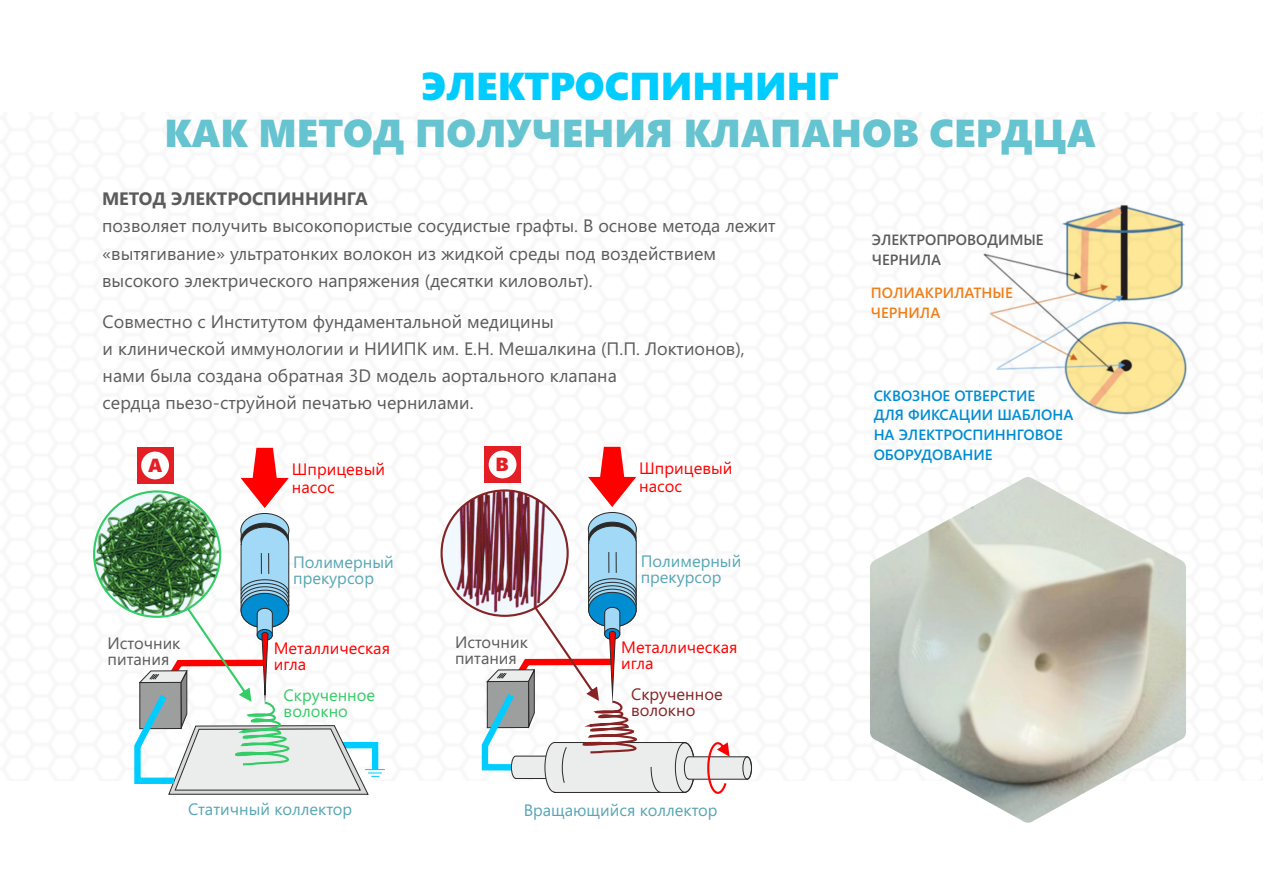
<style>
.page{position:relative;width:1263px;height:893px;background:#fff}
.page>*{position:absolute;margin:0;border:0;box-sizing:border-box;transform-origin:0 0}
.t1{font:39px "Segoe UI Black";color:#66c3d0}
.t2{font:39px "Segoe UI Black";color:#0cf}
.t3{font:19.05px "Segoe UI Black";color:#e31e24}
.t4{font:18px/27.2px "Segoe UI";color:#5b5b5b}
.t5{font:700 18px "Segoe UI";color:#5b5b5b}
.t6{font:16.5px/16px "Segoe UI";color:#57a7b3}
.t7{font:16.5px/17.1px "Segoe UI";color:#f00}
.t8{font:16.5px/16px "Segoe UI";color:#5b5b5b}
.t9{font:16.5px/16px "Segoe UI";color:#3c6}
.t10{font:16.5px/16px "Segoe UI";color:#862324}
.t11{font:600 14.85px/19.8px "Segoe UI";color:#008dd2}
.t12{font:600 14.85px/19.8px "Segoe UI";color:#5b5b5b}
.t13{font:600 14.85px/19.8px "Segoe UI";color:#ef7f1a}
</style>
<div class="page">
<img style="left:93px;top:202px;width:1095px;height:411px">
<img style="left:870px;top:477px;width:316px;height:346px">
<div style="left:137px;top:447px;width:36px;height:37px;background:#e31e24"></div>
<div style="left:484px;top:446px;width:36px;height:37px;background:#e31e24"></div>
<img style="left:94px;top:491px;width:126px;height:126px;border-radius:50%">
<img style="left:442px;top:490px;width:126px;height:126px;border-radius:50%">
<svg style="left:131px;top:448px;width:254px;height:347px"></svg>
<svg style="left:479px;top:447px;width:273px;height:347px"></svg>
<h1 class="t2" style="left:421px;top:71px;width:419px">ЭЛЕКТРОСПИННИНГ</h1>
<h1 class="t1" style="left:164px;top:118px;width:933px">КАК МЕТОД ПОЛУЧЕНИЯ КЛАПАНОВ СЕРДЦА</h1>
<p class="t5" style="left:102px;top:192px;width:267px">МЕТОД ЭЛЕКТРОСПИННИНГА</p>
<p class="t4" style="left:102px;top:214px;width:675px">позволяет получить высокопористые сосудистые графты. В основе метода лежит «вытягивание» ультратонких волокон из жидкой среды под воздействием высокого электрического напряжения (десятки киловольт).</p>
<p class="t4" style="left:103px;top:309px;width:644px">Совместно с Институтом фундаментальной медицины<br>и клинической иммунологии и НИИПК им. Е.Н. Мешалкина (П.П. Локтионов), нами была создана обратная 3D модель аортального клапана<br>сердца пьезо-струйной печатью чернилами.</p>
<p class="t12" style="left:872px;top:231px;width:173px">ЭЛЕКТРОПРОВОДИМЫЕ<br>ЧЕРНИЛА</p>
<p class="t13" style="left:871px;top:284px;width:143px">ПОЛИАКРИЛАТНЫЕ<br>ЧЕРНИЛА</p>
<p class="t11" style="left:874px;top:387px;width:201px">СКВОЗНОЕ ОТВЕРСТИЕ<br>ДЛЯ ФИКСАЦИИ ШАБЛОНА<br>НА ЭЛЕКТРОСПИННГОВОЕ<br>ОБОРУДОВАНИЕ</p>
<p class="t3" style="left:148px;top:458px;width:16px">A</p>
<p class="t3" style="left:495px;top:457px;width:15px">B</p>
<p class="t7" style="left:292px;top:463px;width:95px">Шприцевый насос</p>
<p class="t7" style="left:639px;top:462px;width:95px">Шприцевый насос</p>
<p class="t6" style="left:293px;top:555px;width:102px">Полимерный прекурсор</p>
<p class="t6" style="left:641px;top:555px;width:102px">Полимерный прекурсор</p>
<p class="t8" style="left:108px;top:636px;width:74px">Источник питания</p>
<p class="t8" style="left:455px;top:636px;width:74px">Источник питания</p>
<p class="t7" style="left:274px;top:642px;width:118px;line-height:16px">Металлическая игла</p>
<p class="t7" style="left:621px;top:641px;width:118px;line-height:16px">Металлическая игла</p>
<p class="t9" style="left:284px;top:689px;width:93px">Скрученное волокно</p>
<p class="t10" style="left:631px;top:688px;width:93px">Скрученное волокно</p>
<p class="t6" style="left:188px;top:802px;width:165px">Статичный коллектор</p>
<p class="t6" style="left:524px;top:803px;width:195px">Вращающийся коллектор</p>
</div>
